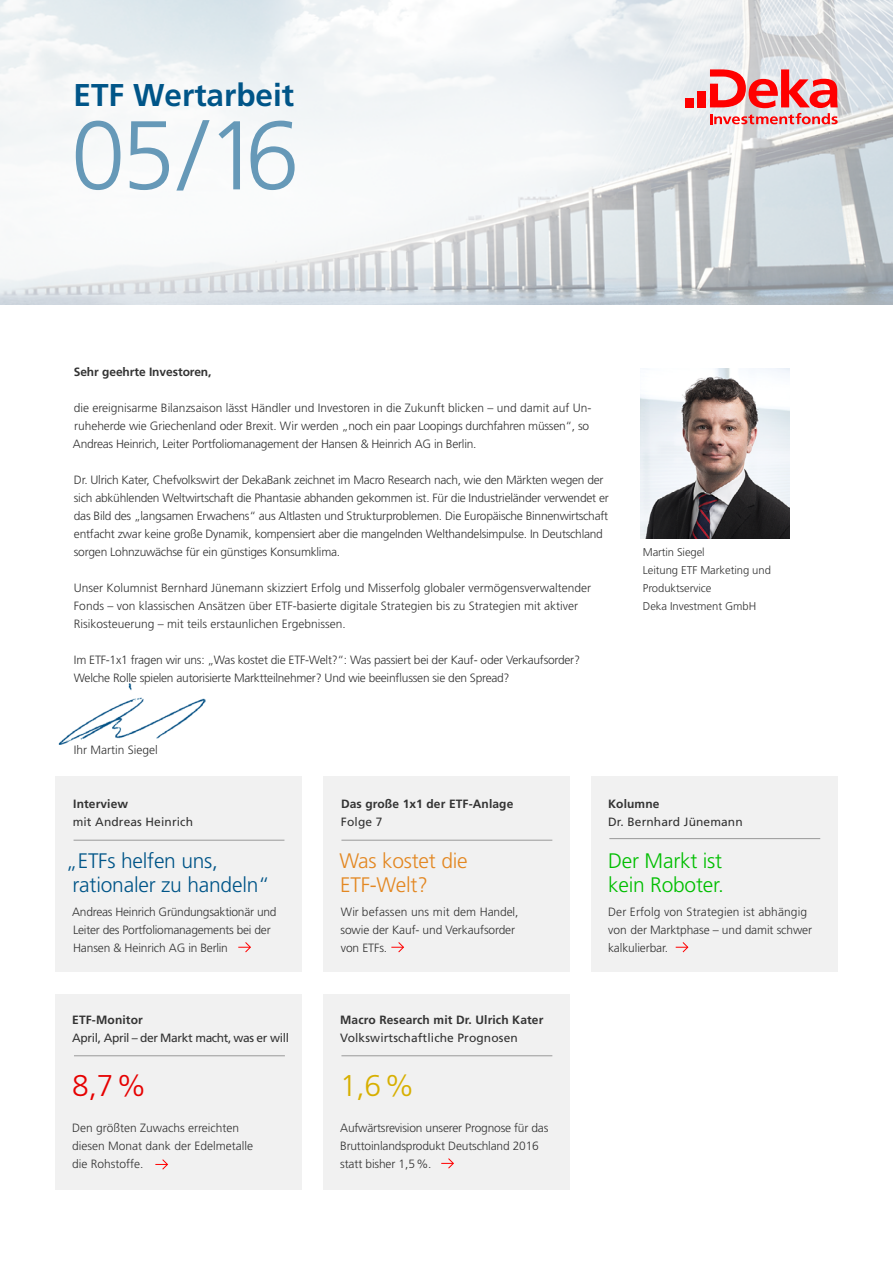
<style>
.page{position:relative;width:893px;height:1263px;background:#fff}
.page>*{position:absolute;margin:0;border:0;box-sizing:border-box;transform-origin:0 0}
.t1{font:300 97.5px "Deka Frutiger OTPS";color:#6699b8}
.t2{font:700 31.5px "Deka Frutiger OTPS";color:#058}
.t3{font:300 30px "Deka Frutiger OTPS";color:#e60000}
.t4{font:300 30px "Deka Frutiger OTPS";color:#d7af00}
.t5{font:300 21px/24px "Deka Frutiger OTPS";letter-spacing:-.01em;color:#058}
.t6{font:300 21px/24px "Deka Frutiger OTPS";letter-spacing:-.01em;color:#00be00}
.t7{font:300 21px/24px "Deka Frutiger OTPS";letter-spacing:-.01em;color:#e38721}
.t8{font:300 12px/18px "Deka Frutiger OTPS";letter-spacing:-.02em;color:#333}
.t9{font:300 12px/18px "Deka Frutiger OTPS";color:#333}
.t10{font:700 12px "Deka Frutiger OTPS";letter-spacing:.01em;color:#333}
.t11{font:12px "Deka Frutiger OTPS";letter-spacing:.01em;color:#333}
.t12{font:12px "Deka Frutiger OTPS";letter-spacing:-.03em;color:#333}
.t13{font:300 11.25px/18px "Deka Frutiger OTPS";letter-spacing:-.005em;color:#333}
</style>
<div class="page">
<img style="left:0;top:0;width:893px;height:304px">
<div style="left:55px;top:776px;width:247px;height:196px;background:#f1f1f1"></div>
<div style="left:591px;top:776px;width:247px;height:196px;background:#f1f1f1"></div>
<div style="left:55px;top:994px;width:247px;height:195px;background:#f1f1f1"></div>
<div style="left:323px;top:994px;width:247px;height:195px;background:#f1f1f1"></div>
<div style="left:323px;top:776px;width:247px;height:196px;background:#f1f1f1"></div>
<img style="left:58px;top:683px;width:147px;height:62px">
<img style="left:641px;top:369px;width:149px;height:169px">
<hr style="left:74px;top:840px;width:210px;height:1px;background:#999">
<hr style="left:341px;top:840px;width:211px;height:1px;background:#999">
<hr style="left:341px;top:1055px;width:211px;height:1px;background:#999">
<hr style="left:74px;top:1055px;width:211px;height:1px;background:#999">
<hr style="left:609px;top:838px;width:211px;height:1px;background:#999">
<svg style="left:676px;top:942px;width:13px;height:11px"></svg>
<svg style="left:155px;top:1159px;width:13px;height:11px"></svg>
<svg style="left:441px;top:1158px;width:13px;height:11px"></svg>
<div style="left:698px;top:91px;width:8px;height:16px;background:#f00"></div>
<div style="left:686px;top:98px;width:8px;height:9px;background:#f00"></div>
<svg style="left:710px;top:69px;width:128px;height:55px;background:#ed8789"></svg>
<svg style="left:391px;top:942px;width:13px;height:11px"></svg>
<svg style="left:238px;top:942px;width:13px;height:11px"></svg>
<h2 class="t2" style="left:74px;top:76px;width:222px">ETF Wertarbeit</h2>
<h1 class="t1" style="left:71px;top:96px;width:230px">05/16</h1>
<p class="t10" style="left:74px;top:365px;width:139px">Sehr geehrte Investoren,</p>
<p class="t8" style="left:73px;top:399px;width:520px">die ereignisarme Bilanzsaison lässt Händler und Investoren in die Zukunft blicken – und damit auf Un&shy;ruheherde wie Griechenland oder Brexit. Wir werden „noch ein paar Loopings durchfahren müssen“, so<br>Andreas Heinrich, Leiter Portfoliomanagement der Hansen &amp; Heinrich AG in Berlin.</p>
<p class="t8" style="left:74px;top:471px;width:536px">Dr. Ulrich Kater, Chefvolkswirt der DekaBank zeichnet im Macro Research nach, wie den Märkten wegen der sich abkühlenden Weltwirtschaft die Phantasie abhanden gekommen ist. Für die Industrieländer verwendet er das Bild des „langsamen Erwachens“ aus Altlasten und Strukturproblemen. Die Europäische Binnenwirtschaft entfacht zwar keine große Dynamik, kompensiert aber die mangelnden Welthandelsimpulse. In Deutschland sorgen Lohnzuwächse für ein günstiges Konsumklima.</p>
<p class="t9" style="left:74px;top:579px;width:519px">Unser Kolumnist Bernhard Jünemann skizziert Erfolg und Misserfolg globaler vermögensverwaltender<br>Fonds – von klassischen Ansätzen über ETF-basierte digitale Strategien bis zu Strategien mit aktiver<br>Risikosteuerung – mit teils erstaunlichen Ergebnissen.</p>
<p class="t8" style="left:74px;top:651px;width:508px">Im ETF-1x1 fragen wir uns: „Was kostet die ETF-Welt?“: Was passiert bei der Kauf- oder Verkaufsorder?<br>Welche Rolle spielen autorisierte Marktteilnehmer? Und wie beeinflussen sie den Spread?</p>
<p class="t9" style="left:74px;top:741px;width:85px">Ihr Martin Siegel</p>
<p class="t13" style="left:643px;top:543px;width:130px">Martin Siegel<br>Leitung ETF Marketing und<br>Produktservice<br>Deka Investment GmbH</p>
<p class="t10" style="left:73px;top:797px;width:56px">Interview</p>
<p class="t11" style="left:73px;top:815px;width:122px">mit Andreas Heinrich</p>
<h3 class="t5" style="left:72px;top:848px;width:199px;text-indent:-7px">„ETFs helfen uns, rationaler zu handeln“</h3>
<p class="t8" style="left:72px;top:903px;width:206px">Andreas Heinrich Gründungsaktionär und<br>Leiter des Portfoliomanagements bei der<br>Hansen &amp; Heinrich AG in Berlin</p>
<p class="t10" style="left:72px;top:1013px;width:72px">ETF-Monitor</p>
<p class="t12" style="left:72px;top:1031px;width:218px">April, April – der Markt macht, was er will</p>
<h3 class="t3" style="left:72px;top:1068px;width:76px">8,7%</h3>
<p class="t9" style="left:72px;top:1119px;width:182px">Den größten Zuwachs erreichten diesen Monat dank der Edelmetalle die Rohstoffe.</p>
<p class="t10" style="left:341px;top:797px;width:174px">Das große 1x1 der ETF-Anlage</p>
<p class="t11" style="left:341px;top:815px;width:43px">Folge 7</p>
<h3 class="t7" style="left:339px;top:848px;width:130px">Was kostet die<br>ETF-Welt?</h3>
<p class="t8" style="left:341px;top:903px;width:179px">Wir befassen uns mit dem Handel, sowie der Kauf- und Verkaufsorder von ETFs.</p>
<p class="t10" style="left:340px;top:1013px;width:205px">Macro Research mit Dr. Ulrich Kater</p>
<p class="t11" style="left:340px;top:1031px;width:179px">Volkswirtschaftliche Prognosen</p>
<h3 class="t4" style="left:340px;top:1068px;width:76px">1,6%</h3>
<p class="t8" style="left:340px;top:1119px;width:210px">Aufwärtsrevision unserer Prognose für das<br>Bruttoinlandsprodukt Deutschland 2016 statt bisher 1,5%.</p>
<p class="t10" style="left:608px;top:797px;width:53px">Kolumne</p>
<p class="t11" style="left:608px;top:815px;width:136px">Dr. Bernhard Jünemann</p>
<h3 class="t6" style="left:608px;top:848px;width:117px">Der Markt ist kein Roboter.</h3>
<p class="t8" style="left:608px;top:903px;width:206px">Der Erfolg von Strategien ist abhängig von der Marktphase – und damit schwer kalkulierbar.</p>
</div>
